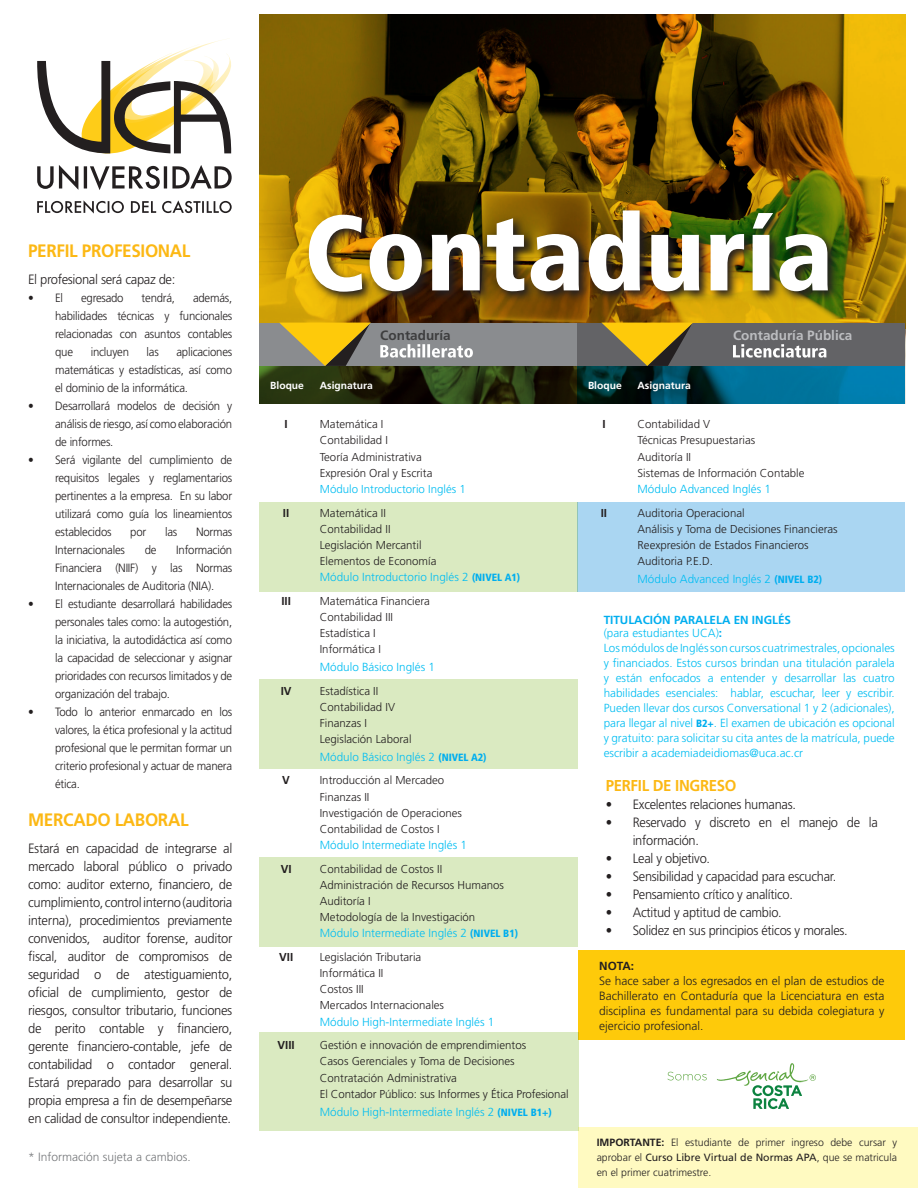
<style>
.page{position:relative;width:918px;height:1188px;background:#fff}
.page>*{position:absolute;margin:0;border:0;box-sizing:border-box;transform-origin:0 0}
.t1{font:700 18px "Frutiger LT Std";letter-spacing:-.02em;color:#fcb814;scale:.95 1}
.t2{font:700 15.75px "Frutiger LT Std";letter-spacing:-.02em;color:#fcb814;scale:.95 1}
.t3{font:300 13.5px/18px "Frutiger LT Std";letter-spacing:-.02em;color:#231f20;text-align:justify;scale:.95 1}
.t4{font:700 13.5px "Frutiger LT Std";color:#bcbdc0}
.t5{font:700 13.5px "Frutiger LT Std";color:#3e3e3f}
.t6{font:300 12px/18px "Frutiger LT Std";letter-spacing:-.02em;color:#231f20;text-align:justify;scale:.95 1}
.t7{font:300 12px/15px "Frutiger LT Std";letter-spacing:-.02em;color:#231f20;text-align:justify}
.t8{font:300 12px "Frutiger LT Std";color:#76787b}
.t9{font:300 11.7px/15px "Frutiger LT Std";color:#01bdf2;text-align:justify}
.t10{font:700 11.7px/13.5px "Frutiger LT Std";color:#00aeef}
.t11{font:700 11.7px "Frutiger LT Std";color:#231f20}
.t12{font:300 11.55px/16.2px "Frutiger LT Std";color:#231f20}
.t13{font:300 11.55px "Frutiger LT Std";color:#01bdf2}
.t14{font:700 11.55px "Frutiger LT Std";color:#231f20}
.t15{font:300 10.5px/15px "Frutiger LT Std";color:#231f20;text-align:justify}
.t16{font:700 10.35px "Frutiger LT Std";color:#fff}
.s1{font-weight:900;font-stretch:condensed;font-size:10.5px;color:#00aeef}
.s2{font-weight:300;color:#01bdf2}
.s3{font-weight:700}
.s4{font-weight:400}
</style>
<div class="page">
<img style="left:259px;top:14px;width:646px;height:309px">
<div style="left:578px;top:951px;width:327px;height:89px;background:#feca0a"></div>
<svg style="left:259px;top:366px;width:318px;height:38px;background:#252e0e"></svg>
<svg style="left:577px;top:366px;width:328px;height:38px;background:#005671"></svg>
<div style="left:259px;top:502px;width:318px;height:89px;background:#daeac1"></div>
<div style="left:259px;top:680px;width:318px;height:89px;background:#daeac1"></div>
<div style="left:259px;top:857px;width:318px;height:90px;background:#daeac1"></div>
<div style="left:577px;top:502px;width:328px;height:89px;background:#aad6f2"></div>
<div style="left:259px;top:1033px;width:319px;height:98px;background:#daeac1"></div>
<div style="left:259px;top:323px;width:318px;height:43px;background:#8a8c8f"></div>
<div style="left:577px;top:323px;width:328px;height:43px;background:#636366"></div>
<svg style="left:380px;top:344px;width:93px;height:14px"></svg>
<svg style="left:733px;top:344px;width:93px;height:14px"></svg>
<svg style="left:280px;top:323px;width:91px;height:43px"></svg>
<svg style="left:602px;top:323px;width:91px;height:43px"></svg>
<svg style="left:305px;top:206px;width:535px;height:98px;background:#7b6008"></svg>
<img style="left:309px;top:210px;width:519px;height:82px">
<svg style="left:667px;top:1072px;width:40px;height:8px"></svg>
<svg style="left:717px;top:1063px;width:99px;height:46px"></svg>
<svg style="left:37px;top:40px;width:195px;height:114px"></svg>
<svg style="left:37px;top:165px;width:195px;height:25px"></svg>
<svg style="left:37px;top:200px;width:195px;height:14px"></svg>
<div style="left:579px;top:1127px;width:339px;height:61px;background:#fffac1"></div>
<h1 class="t1" style="left:28px;top:240px;width:172px">PERFIL PROFESIONAL</h1>
<p class="t3" style="left:28px;top:270px;width:157px">El profesional será capaz de:</p>
<p class="t6" style="left:28px;top:289px;width:38px">• El</p>
<p class="t6" style="left:81px;top:289px;width:46px">egresado</p>
<p class="t6" style="left:142px;top:289px;width:37px">tendrá,</p>
<p class="t6" style="left:55px;top:289px;width:188px;text-indent:138px">además, habilidades técnicas y funcionales relacionadas con asuntos contables que</p>
<p class="t6" style="left:55px;top:343px;width:188px;text-indent:121px">aplicaciones matemáticas y estadísticas, así como el dominio de la informática.</p>
<p class="t6" style="left:55px;top:397px;width:188px;text-indent:-27px">• Desarrollará modelos de decisión y análisis de riesgo, así como elaboración de informes.</p>
<p class="t6" style="left:55px;top:451px;width:188px;text-indent:-27px">• Será vigilante del cumplimiento de requisitos legales y reglamentarios pertinentes a la empresa. En su labor utilizará como guía los lineamientos establecidos</p>
<p class="t6" style="left:91px;top:343px;width:42px">incluyen</p>
<p class="t6" style="left:147px;top:343px;width:14px">las</p>
<p class="t6" style="left:130px;top:523px;width:18px">por</p>
<p class="t6" style="left:165px;top:523px;width:14px">las</p>
<p class="t6" style="left:196px;top:523px;width:40px">Normas</p>
<p class="t6" style="left:55px;top:541px;width:188px;text-indent:121px">Información Financiera (NIIF) y las Normas Internacionales de Auditoria (NIA).</p>
<p class="t6" style="left:55px;top:595px;width:188px;text-indent:-27px">• El estudiante desarrollará habilidades personales tales como: la autogestión, la iniciativa, la autodidáctica así como la capacidad de seleccionar y asignar prioridades con recursos limitados y de organización del trabajo.</p>
<p class="t6" style="left:55px;top:703px;width:188px;text-indent:-27px">• Todo lo anterior enmarcado en los valores, la ética profesional y la actitud profesional que le permitan formar un criterio profesional y actuar de manera ética.</p>
<h1 class="t1" style="left:28px;top:809px;width:170px">MERCADO LABORAL</h1>
<p class="t3" style="left:28px;top:839px;width:217px">Estará en capacidad de integrarse al mercado laboral público o privado como: auditor externo, financiero, de cumplimiento, control interno (auditoria interna), procedimientos previamente convenidos, auditor forense, auditor fiscal, auditor de compromisos de seguridad o de atestiguamiento, oficial de cumplimiento, gestor de riesgos, consultor tributario, funciones de perito contable y financiero, gerente financiero-contable, jefe de contabilidad o contador general.<br>Estará preparado para desarrollar su propia empresa a fin de desempeñarse en calidad de consultor independiente.</p>
<p class="t6" style="left:55px;top:541px;width:75px">Internacionales</p>
<p class="t6" style="left:145px;top:541px;width:14px">de</p>
<p class="t8" style="left:28px;top:1150px;width:164px">* Información sujeta a cambios.</p>
<p class="t5" style="left:380px;top:328px;width:72px">Contaduría</p>
<p class="t4" style="left:733px;top:328px;width:121px">Contaduría Pública</p>
<p class="t16" style="left:270px;top:379px;width:35px">Bloque</p>
<p class="t16" style="left:320px;top:379px;width:55px">Asignatura</p>
<p class="t14" style="left:285px;top:417px;width:5px">I</p>
<p class="t12" style="left:320px;top:416px;width:114px">Matemática I<br>Contabilidad I<br>Teoría Administrativa<br>Expresión Oral y Escrita</p>
<p class="t13" style="left:320px;top:482px;width:148px">Módulo Introductorio Inglés 1</p>
<p class="t14" style="left:283px;top:506px;width:8px">II</p>
<p class="t12" style="left:320px;top:505px;width:118px">Matemática II<br>Contabilidad II<br>Legislación Mercantil<br>Elementos de Economía</p>
<p class="t9" style="left:320px;top:570px;width:202px">Módulo Introductorio Inglés 2 <span class="s1">(NIVEL A1)</span></p>
<p class="t14" style="left:281px;top:594px;width:11px">III</p>
<p class="t12" style="left:320px;top:593px;width:112px">Matemática Financiera<br>Contabilidad III<br>Estadística I<br>Informática I</p>
<p class="t9" style="left:320px;top:660px;width:117px">Módulo Básico Inglés 1</p>
<p class="t14" style="left:281px;top:684px;width:12px">IV</p>
<p class="t12" style="left:320px;top:683px;width:93px">Estadística II<br>Contabilidad IV<br>Finanzas I<br>Legislación Laboral</p>
<p class="t9" style="left:320px;top:749px;width:168px">Módulo Básico Inglés 2 <span class="s1">(NIVEL A2)</span></p>
<p class="t14" style="left:282px;top:774px;width:9px">V</p>
<p class="t12" style="left:320px;top:772px;width:144px">Introducción al Mercadeo<br>Finanzas II<br>Investigación de Operaciones<br>Contabilidad de Costos I</p>
<p class="t9" style="left:320px;top:838px;width:149px">Módulo Intermediate Inglés 1</p>
<p class="t14" style="left:281px;top:862px;width:12px">VI</p>
<p class="t12" style="left:320px;top:861px;width:186px">Contabilidad de Costos II<br>Administración de Recursos Humanos<br>Auditoría I<br>Metodología de la Investigación</p>
<p class="t9" style="left:320px;top:926px;width:200px">Módulo Intermediate Inglés 2 <span class="s1">(NIVEL B1)</span></p>
<p class="t14" style="left:279px;top:950px;width:16px">VII</p>
<p class="t12" style="left:320px;top:949px;width:126px">Legislación Tributaria<br>Informática II<br>Costos III<br>Mercados Internacionales</p>
<p class="t9" style="left:320px;top:1014px;width:176px">Módulo High-Intermediate Inglés 1</p>
<p class="t14" style="left:278px;top:1038px;width:19px">VIII</p>
<p class="t12" style="left:320px;top:1037px;width:250px">Gestión e innovación de emprendimientos<br>Casos Gerenciales y Toma de Decisiones Contratación Administrativa<br>El Contador Público: sus Informes y Ética Profesional</p>
<p class="t9" style="left:320px;top:1104px;width:234px">Módulo High-Intermediate Inglés 2 <span class="s1">(NIVEL B1+)</span></p>
<p class="t16" style="left:588px;top:379px;width:35px">Bloque</p>
<p class="t16" style="left:638px;top:379px;width:55px">Asignatura</p>
<p class="t14" style="left:602px;top:417px;width:5px">I</p>
<p class="t12" style="left:638px;top:416px;width:169px">Contabilidad V<br>Técnicas Presupuestarias<br>Auditoría II<br>Sistemas de Información Contable</p>
<p class="t9" style="left:638px;top:482px;width:135px">Módulo Advanced Inglés 1</p>
<p class="t14" style="left:601px;top:506px;width:8px">II</p>
<p class="t12" style="left:638px;top:505px;width:202px">Auditoria Operacional<br>Análisis y Toma de Decisiones Financieras<br>Reexpresión de Estados Financieros<br>Auditoria P.E.D.</p>
<p class="t9" style="left:638px;top:572px;width:186px">Módulo Advanced Inglés 2 <span class="s1">(NIVEL B2)</span></p>
<p class="t10" style="left:604px;top:613px;width:189px">TITULACIÓN PARALELA EN INGLÉS <span class="s2">(para estudiantes UCA)</span>:</p>
<p class="t9" style="left:604px;top:641px;width:293px">Los módulos de Inglés son cursos cuatrimestrales, opcionales y financiados. Estos cursos brindan una titulación paralela y están enfocados a entender y desarrollar las cuatro habilidades esenciales: hablar, escuchar, leer y escribir.<br>Pueden llevar dos cursos Conversational 1 y 2 (adicionales), para llegar al nivel <span class="s1">B2+</span>. El examen de ubicación es opcional y gratuito: para solicitar su cita antes de la matrícula, puede escribir a academiadeidiomas@uca.ac.cr</p>
<h2 class="t2" style="left:606px;top:776px;width:139px">PERFIL DE INGRESO</h2>
<p class="t3" style="left:606px;top:796px;width:202px">• Excelentes relaciones humanas.</p>
<p class="t3" style="left:633px;top:814px;width:260px;text-indent:-27px">• Reservado y discreto en el manejo de la información.</p>
<p class="t3" style="left:606px;top:850px;width:111px">• Leal y objetivo.</p>
<p class="t3" style="left:606px;top:868px;width:244px">• Sensibilidad y capacidad para escuchar.</p>
<p class="t3" style="left:606px;top:886px;width:199px">• Pensamiento crítico y analítico.</p>
<p class="t3" style="left:606px;top:904px;width:187px">• Actitud y aptitud de cambio.</p>
<p class="t3" style="left:606px;top:922px;width:256px">• Solidez en sus principios éticos y morales.</p>
<p class="t11" style="left:599px;top:959px;width:36px">NOTA:</p>
<p class="t7" style="left:599px;top:973px;width:287px">Se hace saber a los egresados en el plan de estudios de Bachillerato en Contaduría que la Licenciatura en esta disciplina es fundamental para su debida colegiatura y ejercicio profesional.</p>
<p class="t15" style="left:597px;top:1135px;width:302px"><span class="s3">IMPORTANTE:</span> El estudiante de primer ingreso debe cursar y aprobar el <span class="s4">Curso Libre Virtual de Normas APA</span>, que se matricula en el primer cuatrimestre.</p>
</div>
